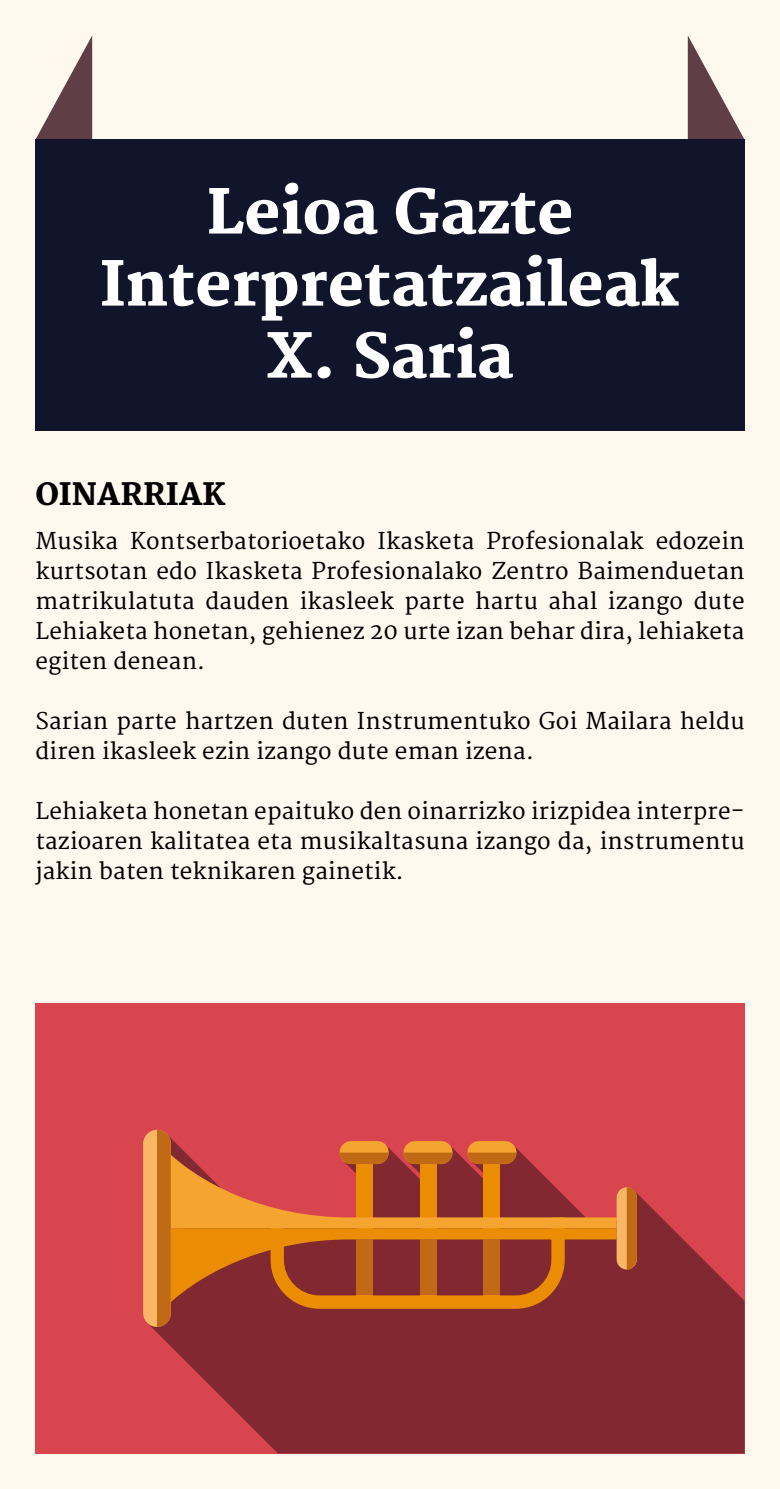
<style>
.page{position:relative;width:780px;height:1489px;background:#fff}
.page>*{position:absolute;margin:0;border:0;box-sizing:border-box;transform-origin:0 0}
.t1{font:800 60px/72px "Merriweather";color:#fff;text-align:center}
.t2{font:800 30px "Merriweather";letter-spacing:.01em;color:#000}
.t3{font:22.5px/30px "Merriweather";letter-spacing:.01em;color:#000;text-align:justify}
</style>
<div class="page">
<div style="left:0;top:0;width:780px;height:1488px;background:#fff8ee"></div>
<div style="left:35px;top:1003px;width:709px;height:450px;background:#d9454f"></div>
<svg style="left:147px;top:1192px;width:597px;height:261px;fill:#822830"></svg>
<div style="left:143px;top:1129px;width:28px;height:197px;background:#f8b666;border-radius:14px"></div>
<div style="left:616px;top:1187px;width:20px;height:82px;background:#f8b666;border-radius:10px"></div>
<svg style="left:626px;top:1187px;width:10px;height:82px"></svg>
<svg style="left:157px;top:1129px;width:459px;height:197px"></svg>
<svg style="left:687px;top:35px;width:57px;height:105px"></svg>
<svg style="left:35px;top:36px;width:57px;height:104px"></svg>
<div style="left:35px;top:140px;width:40px;height:291px;background:#10152c"></div>
<div style="left:704px;top:140px;width:40px;height:291px;background:#10152c"></div>
<div style="left:64px;top:140px;width:652px;height:291px;background:#10152c"></div>
<h1 class="t1" style="left:100px;top:179px;width:580px">Leioa Gazte<br>Interpretatzaileak<br>X. Saria</h1>
<h2 class="t2" style="left:35px;top:477px;width:191px">OINARRIAK</h2>
<p class="t3" style="left:35px;top:527px;width:710px">Musika Kontserbatorioetako Ikasketa Profesionalak edozein kurtsotan edo Ikasketa Profesionalako Zentro Baimenduetan matrikulatuta dauden ikasleek parte hartu ahal izango dute Lehiaketa honetan, gehienez 20 urte izan behar dira, lehiaketa egiten denean.</p>
<p class="t3" style="left:35px;top:707px;width:710px">Sarian parte hartzen duten Instrumentuko Goi Mailara heldu diren ikasleek ezin izango dute eman izena.</p>
<p class="t3" style="left:35px;top:797px;width:710px">Lehiaketa honetan epaituko den oinarrizko irizpidea interpre&shy;tazioaren kalitatea eta musikaltasuna izango da, instrumentu jakin baten teknikaren gainetik.</p>
</div>
